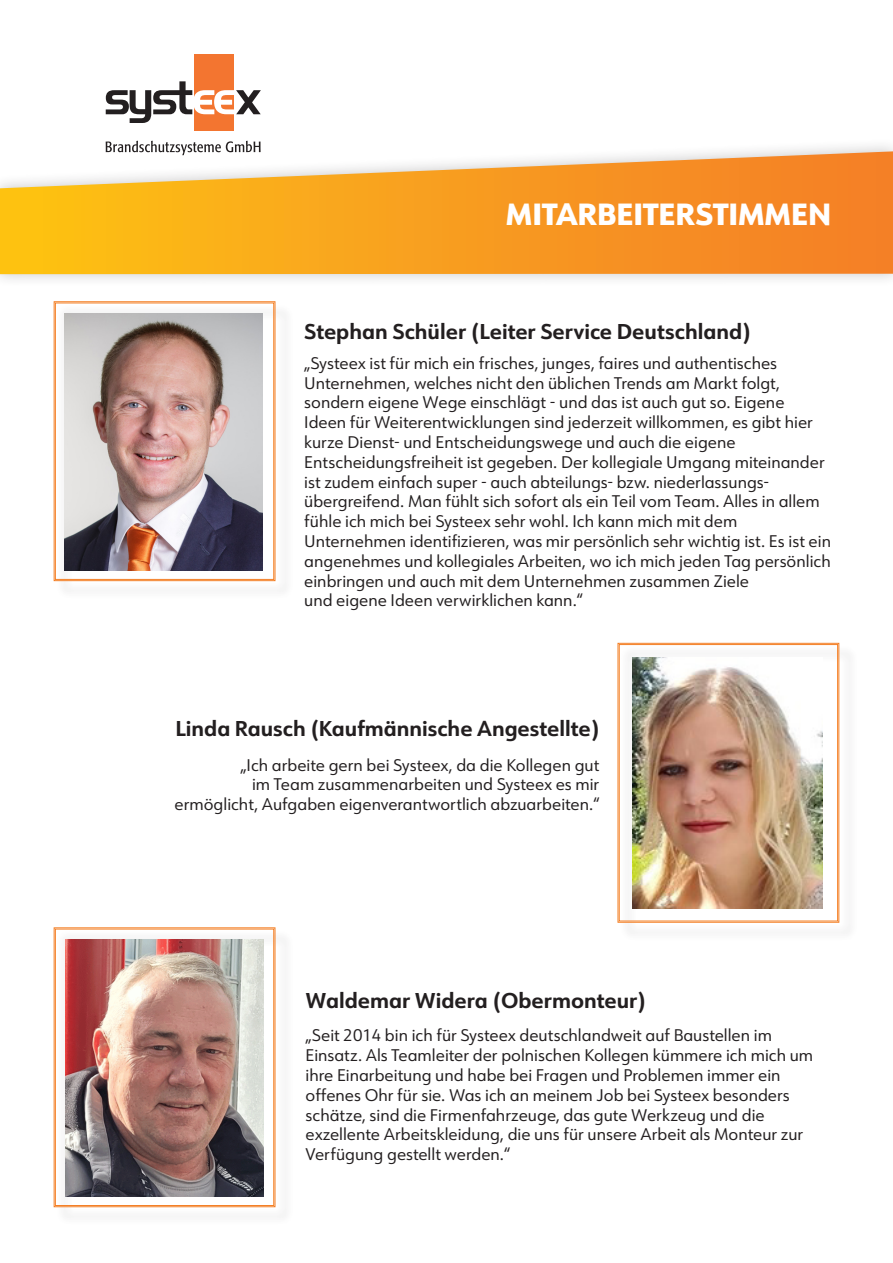
<style>
.page{position:relative;width:893px;height:1263px;background:#fff}
.page>*{position:absolute;margin:0;border:0;box-sizing:border-box;transform-origin:0 0}
.t1{font:800 30px "URW Form";color:#fff}
.t2{font:700 21px "URW Form";color:#231f20}
.t3{font:16.5px/19.8px "URW Form";color:#231f20}
</style>
<div class="page">
<div style="left:0;top:138px;width:893px;height:150px;background:#231f20;opacity:.25"></div>
<svg style="left:0;top:151px;width:893px;height:123px;background:#f8aa3e"></svg>
<div style="left:194px;top:54px;width:40px;height:76px;background:#f37530"></div>
<svg style="left:106px;top:141px;width:155px;height:14px"></svg>
<svg style="left:106px;top:81px;width:155px;height:42px"></svg>
<div style="left:56px;top:304px;width:238px;height:295px;background:#231f20;opacity:.75"></div>
<svg style="left:54px;top:301px;width:221px;height:280px"></svg>
<div style="left:55px;top:303px;width:219px;height:276px;border:1px solid #f48026"></div>
<img style="left:65px;top:313px;width:197px;height:258px">
<div style="left:620px;top:645px;width:238px;height:296px;background:#231f20;opacity:.75"></div>
<svg style="left:618px;top:643px;width:221px;height:279px"></svg>
<div style="left:619px;top:644px;width:219px;height:277px;border:1px solid #f48026"></div>
<div style="left:56px;top:930px;width:238px;height:295px;background:#231f20;opacity:.75"></div>
<svg style="left:54px;top:927px;width:221px;height:280px"></svg>
<div style="left:55px;top:929px;width:219px;height:276px;border:1px solid #f48026"></div>
<img style="left:632px;top:657px;width:190px;height:251px">
<img style="left:66px;top:940px;width:198px;height:257px">
<h1 class="t1" style="left:506px;top:193px;width:327px">MITARBEITERSTIMMEN</h1>
<p class="t2" style="left:304px;top:317px;width:448px">Stephan Schüler (Leiter Service Deutschland)</p>
<p class="t3" style="left:304px;top:352px;width:528px">„Systeex ist für mich ein frisches, junges, faires und authentisches Unternehmen, welches nicht den üblichen Trends am Markt folgt, sondern eigene Wege einschlägt - und das ist auch gut so. Eigene<br>Ideen für Weiterentwicklungen sind jederzeit willkommen, es gibt hier kurze Dienst- und Entscheidungswege und auch die eigene Entscheidungsfreiheit ist gegeben. Der kollegiale Umgang miteinander ist zudem einfach super - auch abteilungs- bzw. niederlassungs&shy;übergreifend. Man fühlt sich sofort als ein Teil vom Team. Alles in allem fühle ich mich bei Systeex sehr wohl. Ich kann mich mit dem Unternehmen identifizieren, was mir persönlich sehr wichtig ist. Es ist ein angenehmes und kollegiales Arbeiten, wo ich mich jeden Tag persönlich einbringen und auch mit dem Unternehmen zusammen Ziele<br>und eigene Ideen verwirklichen kann.“</p>
<p class="t2" style="left:175px;top:714px;width:425px">Linda Rausch (Kaufmännische Angestellte)</p>
<p class="t3" style="left:174px;top:754px;width:426px;text-align:right">„Ich arbeite gern bei Systeex, da die Kollegen gut<br>im Team zusammenarbeiten und Systeex es mir ermöglicht, Aufgaben eigenverantwortlich abzuarbeiten.“</p>
<p class="t2" style="left:306px;top:986px;width:342px">Waldemar Widera (Obermonteur)</p>
<p class="t3" style="left:306px;top:1025px;width:509px">„Seit 2014 bin ich für Systeex deutschlandweit auf Baustellen im Einsatz. Als Teamleiter der polnischen Kollegen kümmere ich mich um ihre Einarbeitung und habe bei Fragen und Problemen immer ein offenes Ohr für sie. Was ich an meinem Job bei Systeex besonders schätze, sind die Firmenfahrzeuge, das gute Werkzeug und die exzellente Arbeitskleidung, die uns für unsere Arbeit als Monteur zur Verfügung gestellt werden.“</p>
</div>
